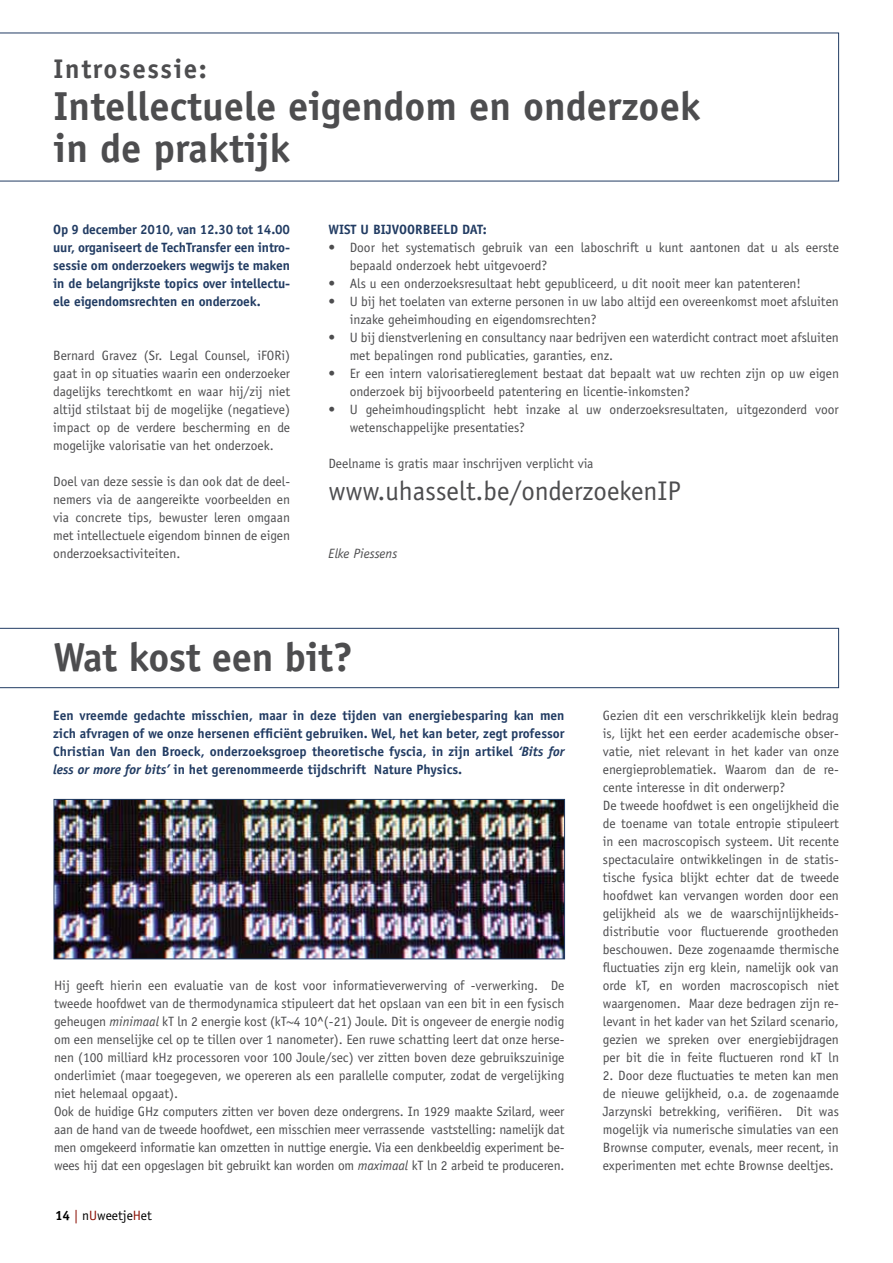
<style>
.page{position:relative;width:893px;height:1263px;background:#fff}
.page>*{position:absolute;margin:0;border:0;box-sizing:border-box;transform-origin:0 0}
.t1{font:700 40.5px/42px "Officina Sans";color:#4d4d4f}
.t2{font:27px "Officina Sans";color:#4d4d4f}
.t3{font:700 27px "Officina Sans";letter-spacing:.06em;color:#4d4d4f}
.t4{font:13.5px/18px "Officina Sans";color:#4d4d4f}
.t5{font:700 13.5px/18px "Officina Sans";letter-spacing:-.01em;color:#223c63;text-align:justify}
.t6{font:13.5px "Officina Sans";color:#000}
.t7{font:italic 13.5px "Officina Sans";color:#4d4d4f}
.s1{font-style:italic}
.s2{font-weight:700}
.s3{color:#8b0f04}
</style>
<div class="page">
<svg style="left:0;top:33px;width:839px;height:148px"></svg>
<svg style="left:0;top:628px;width:839px;height:60px"></svg>
<img style="left:56px;top:801px;width:507px;height:156px">
<div style="left:54px;top:799px;width:511px;height:160px;border:1px solid #223c63"></div>
<h2 class="t3" style="left:54px;top:51px;width:155px">Introsessie:</h2>
<h1 class="t1" style="left:54px;top:84px;width:649px">Intellectuele eigendom en onderzoek in de praktijk</h1>
<p class="t5" style="left:53px;top:220px;width:238px">Op 9 december 2010, van 12.30 tot 14.00 uur, organiseert de TechTransfer een intro&shy;sessie om onderzoekers wegwijs te maken in de belangrijkste topics over intellectu&shy;ele eigendomsrechten en onderzoek.</p>
<p class="t4" style="left:53px;top:346px;width:238px;text-align:justify">Bernard Gravez (Sr. Legal Counsel, iFORi) gaat in op situaties waarin een onderzoeker dagelijks terechtkomt en waar hij/zij niet altijd stilstaat bij de mogelijke (negatieve) impact op de verdere bescherming en de mogelijke valorisatie van het onderzoek.</p>
<p class="t4" style="left:53px;top:472px;width:238px;text-align:justify">Doel van deze sessie is dan ook dat de deel&shy;nemers via de aangereikte voorbeelden en via concrete tips, bewuster leren omgaan met intellectuele eigendom binnen de eigen onderzoeksactiviteiten.</p>
<p class="t5" style="left:328px;top:220px;width:102px">Wist ubijvoo rbeeld</p>
<p class="t5" style="left:462px;top:220px;width:26px">dat:</p>
<p class="t4" style="left:350px;top:238px;width:491px;text-indent:-21px">• Door het systematisch gebruik van een laboschrift u kunt aantonen dat u als eerste bepaald onderzoek hebt uitgevoerd?</p>
<p class="t4" style="left:328px;top:274px;width:474px">• Als u een onderzoeksresultaat hebt gepubliceerd, u dit nooit meer kan patenteren!</p>
<p class="t4" style="left:350px;top:292px;width:491px;text-indent:-21px">• U bij het toelaten van externe personen in uw labo altijd een overeenkomst moet afsluiten inzake geheimhouding en eigendomsrechten?</p>
<p class="t4" style="left:350px;top:328px;width:491px;text-indent:-21px">• U bij dienstverlening en consultancy naar bedrijven een waterdicht contract moet afsluiten met bepalingen rond publicaties, garanties, enz.</p>
<p class="t4" style="left:350px;top:364px;width:491px;text-indent:-21px">• Er een intern valorisatiereglement bestaat dat bepaalt wat uw rechten zijn op uw eigen onderzoek bij bijvoorbeeld patentering en licentie-inkomsten?</p>
<p class="t4" style="left:350px;top:400px;width:491px;text-indent:-21px">• U geheimhoudingsplicht hebt inzake al uw onderzoeksresultaten, uitgezonderd voor wetenschappelijke presentaties?</p>
<p class="t4" style="left:328px;top:454px;width:267px">Deelname is gratis maar inschrijven verplicht via</p>
<h2 class="t2" style="left:328px;top:475px;width:354px">www.uhasselt.be/onderzoekenIP</h2>
<p class="t7" style="left:328px;top:546px;width:70px">Elke Piessens</p>
<h1 class="t1" style="left:54px;top:635px;width:301px">Wat kost een bit?</h1>
<p class="t5" style="left:53px;top:706px;width:513px">Een vreemde gedachte misschien, maar in deze tijden van energiebesparing kan men zich afvragen of we onze hersenen efficiënt gebruiken. Wel, het kan beter, zegt professor Christian Van den Broeck, onderzoeksgroep theoretische fyscia, in zijn artikel <span class="s1">‘Bits for less or more for bits’</span> in het gerenommeerde tijdschrift Nature Physics.</p>
<p class="t4" style="left:603px;top:706px;width:238px">Gezien dit een verschrikkelijk klein bedrag is, lijkt het een eerder academische obser&shy;vatie, niet relevant in het kader van onze energieproblematiek. Waarom dan de re&shy;cente interesse in dit onderwerp?<br>De tweede hoofdwet is een ongelijkheid die de toename van totale entropie stipuleert in een macroscopisch systeem. Uit recente spectaculaire ontwikkelingen in de statis&shy;tische fysica blijkt echter dat de tweede hoofdwet kan vervangen worden door een gelijkheid als we de waarschijnlijkheids&shy;distributie voor fluctuerende grootheden beschouwen. Deze zogenaamde thermische fluctuaties zijn erg klein, namelijk ook van orde kT, en worden macroscopisch niet waargenomen. Maar deze bedragen zijn re&shy;levant in het kader van het Szilard scenario, gezien we spreken over energiebijdragen per bit die in feite fluctueren rond kT ln</p>
<p class="t4" style="left:603px;top:1066px;width:238px;text-align:justify">2. Door deze fluctuaties te meten kan men de nieuwe gelijkheid, o.a. de zogenaamde Jarzynski betrekking, verifiëren. Dit was mogelijk via numerische simulaties van een Brownse computer, evenals, meer recent, in experimenten met echte Brownse deeltjes.</p>
<p class="t4" style="left:54px;top:976px;width:512px">Hij geeft hierin een evaluatie van de kost voor informatieverwerving of -verwerking. De tweede hoofdwet van de thermodynamica stipuleert dat het opslaan van een bit in een fysisch geheugen <span class="s1">minimaal</span> kT ln 2 energie kost (kT~4 10^(-21) Joule. Dit is ongeveer de energie nodig om een menselijke cel op te tillen over 1 nanometer). Een ruwe schatting leert dat onze herse&shy;nen (100 milliard kHz processoren voor 100 Joule/sec) ver zitten boven deze gebruikszuinige onderlimiet (maar toegegeven, we opereren als een parallelle computer, zodat de vergelijking niet helemaal opgaat).<br>Ook de huidige GHz computers zitten ver boven deze ondergrens. In 1929 maakte Szilard, weer aan de hand van de tweede hoofdwet, een misschien meer verrassende vaststelling: namelijk dat men omgekeerd informatie kan omzetten in nuttige energie. Via een denkbeeldig experiment be&shy;wees hij dat een opgeslagen bit gebruikt kan worden om <span class="s1">maximaal</span> kT ln 2 arbeid te produceren.</p>
<p class="t6" style="left:55px;top:1208px;width:98px"><span class="s2">14</span> <span class="s3">|</span> n<span class="s3">U</span>weetje<span class="s3">H</span>et</p>
</div>
